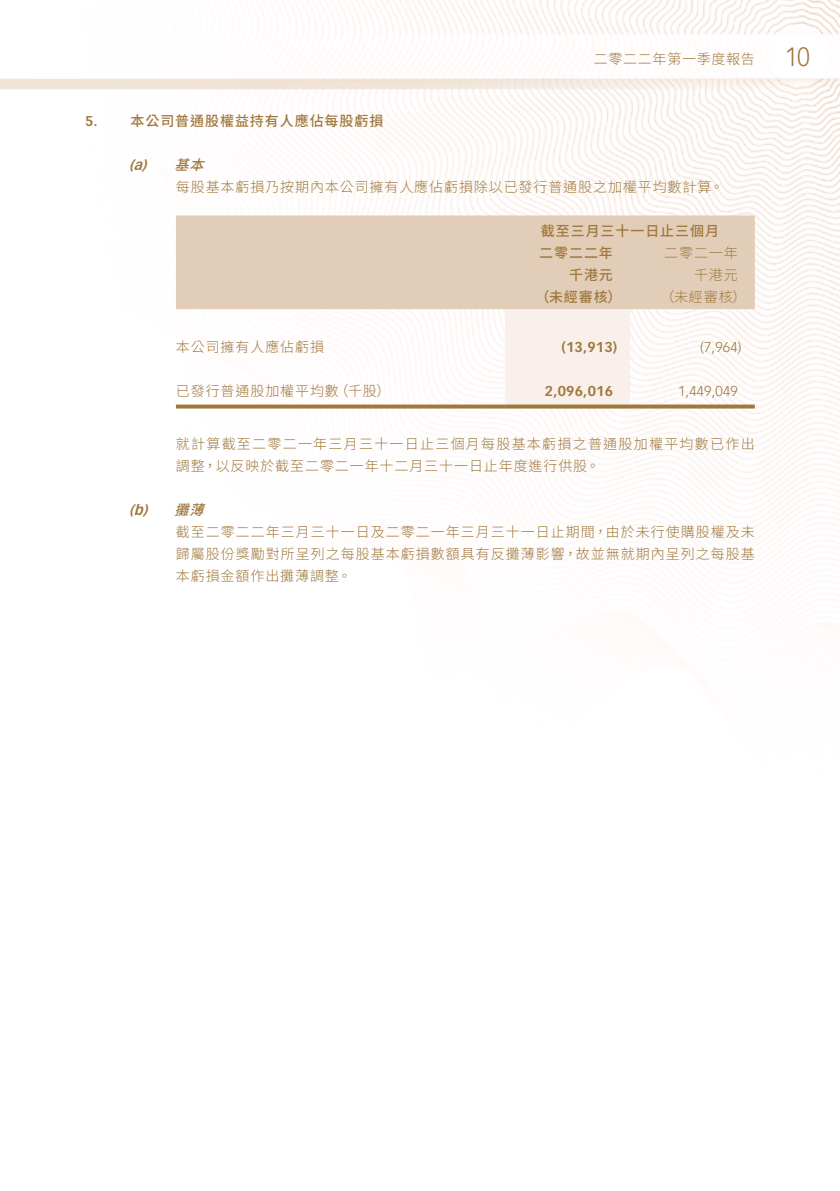
<style>
.page{position:relative;width:840px;height:1191px;background:#fff}
.page>*{position:absolute;margin:0;border:0;box-sizing:border-box;transform-origin:0 0}
.t1{font:300 26px "Vectora LT Std";color:#9f783d;scale:.9 1}
.Notes{font:300 14px/22px "Source Han Sans TC";letter-spacing:.065em;color:#9f783d;text-align:justify}
.Notes-2{font:300 14px/22px "Source Han Sans TC";letter-spacing:.09em;color:#9f783d}
.Notes-3{font:500 14px "Source Han Sans TC";letter-spacing:.065em;color:#9f783d}
.Notes_HD1{font:500 14px "Source Han Sans TC";letter-spacing:.065em;color:#9f783d}
.Notes-4{font:700 14px "Vectora LT Std";letter-spacing:.015em;color:#9f783d}
.Notes-5{font:300 14px "Vectora LT Std";letter-spacing:.015em;color:#9f783d}
.Notes_HD2{font:italic 700 14px "Vectora LT Std";color:#9f783d}
.Notes_HD2-2{font:italic 500 14px "Source Han Sans TC";color:#9f783d}
.Notes_HD1-2{font:700 14px "Vectora LT Std";color:#9f783d}
</style>
<div class="page">
<img style="left:0;top:0;width:839px;height:593px">
<div style="left:176px;top:215px;width:578px;height:94px;background:#e2ceb8"></div>
<div style="left:505px;top:309px;width:124px;height:95px;background:#f9f0eb"></div>
<svg style="left:176px;top:404px;width:329px;height:4px"></svg>
<svg style="left:505px;top:404px;width:124px;height:4px"></svg>
<svg style="left:629px;top:404px;width:125px;height:4px"></svg>
<p class="Notes_HD1-2" style="left:85px;top:112px;width:14px">5.</p>
<p class="Notes_HD1" style="left:130px;top:113px;width:254px">本公司普通股權益持有人應佔每股虧損</p>
<p class="Notes_HD2" style="left:129px;top:156px;width:19px">a(</p>
<p class="Notes_HD2" style="left:142px;top:156px;width:10px">)</p>
<p class="Notes_HD2-2" style="left:174px;top:157px;width:41px">基本</p>
<p class="Notes" style="left:593px;top:48px;width:162px">二零二二年第一季度報告</p>
<p class="Notes" style="left:176px;top:176px;width:549px">每股基本虧損乃按期內本公司擁有人應佔虧損除以已發行普通股之加權平均數計算。</p>
<p class="Notes-3" style="left:540px;top:223px;width:180px">截至三月三十一日止三個月</p>
<p class="Notes" style="left:663px;top:242px;width:75px">二零二一年</p>
<p class="Notes-3" style="left:539px;top:245px;width:75px">二零二二年</p>
<p class="Notes_HD2" style="left:129px;top:502px;width:19px">b(</p>
<p class="Notes_HD2" style="left:143px;top:502px;width:10px">)</p>
<p class="Notes-3" style="left:568px;top:267px;width:45px">千港元</p>
<p class="Notes" style="left:693px;top:264px;width:45px">千港元</p>
<p class="Notes-3" style="left:535px;top:289px;width:88px">（未經審核）</p>
<p class="Notes" style="left:660px;top:286px;width:88px">（未經審核(</p>
<p class="Notes" style="left:176px;top:336px;width:149px">本公司擁有人應佔虧損</p>
<p class="Notes-4" style="left:561px;top:338px;width:57px">)13,913(</p>
<p class="Notes-5" style="left:700px;top:338px;width:43px">)7,964(</p>
<p class="Notes" style="left:334px;top:380px;width:58px">（千股(</p>
<p class="Notes" style="left:176px;top:380px;width:164px">已發行普通股加權平均數</p>
<p class="Notes-4" style="left:544px;top:382px;width:69px">2,096,016</p>
<p class="Notes-5" style="left:677px;top:382px;width:61px">1,449,049</p>
<p class="Notes-2" style="left:176px;top:433px;width:580px">就計算截至二零二一年三月三十一日止三個月每股基本虧損之普通股加權平均數已作出調整，以反映於截至二零二一年十二月三十一日止年度進行供股。</p>
<p class="Notes_HD2-2" style="left:174px;top:502px;width:41px">攤薄</p>
<p class="Notes" style="left:176px;top:521px;width:580px">截至二零二二年三月三十一日及二零二一年三月三十一日止期間，由於未行使購股權及未歸屬股份獎勵對所呈列之每股基本虧損數額具有反攤薄影響，故並無就期內呈列之每股基本虧損金額作出攤薄調整。</p>
<h1 class="t1" style="left:784px;top:42px;width:29px">10</h1>
</div>
